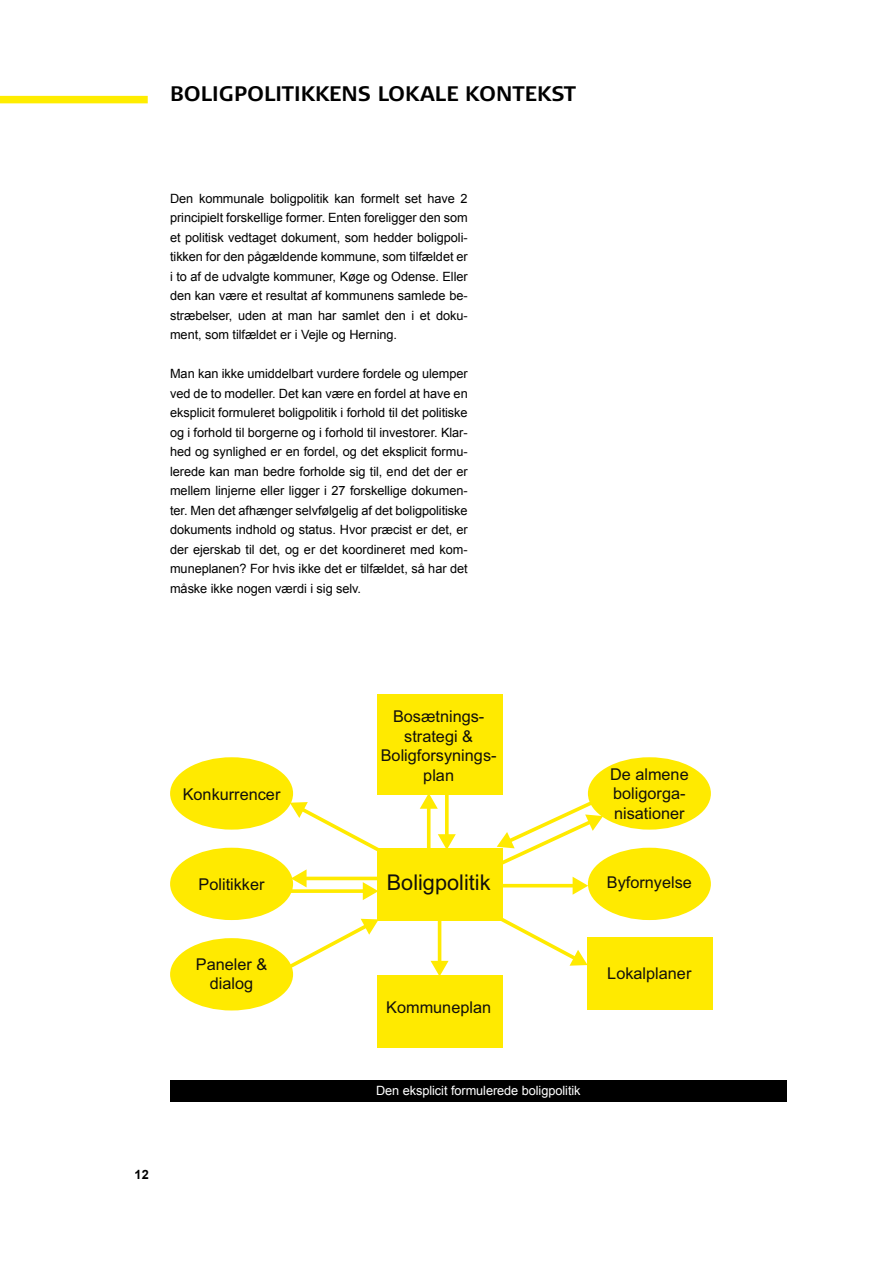
<style>
.page{position:relative;width:893px;height:1263px;background:#fff}
.page>*{position:absolute;margin:0;border:0;box-sizing:border-box;transform-origin:0 0}
.t1{font:21.75px "Arial";color:#12100b}
.t2{font:700 21px "Signa Normal";color:#000}
.t3{font:16.35px/19.5px "Arial";color:#12100b;text-align:center}
.t4{font:12.75px/19.5px "Arial";letter-spacing:-.005em;color:#000;text-align:justify}
.t5{font:12.75px "Arial";letter-spacing:-.005em;color:#fff}
.t6{font:700 12.75px "Arial";color:#000}
</style>
<div class="page">
<div style="left:0;top:96px;width:148px;height:7px;background:#ffed00"></div>
<svg style="left:290px;top:802px;width:101px;height:49px"></svg>
<svg style="left:278px;top:919px;width:100px;height:56px"></svg>
<svg style="left:501px;top:918px;width:86px;height:48px"></svg>
<hr style="left:503px;top:884px;width:72px;height:3px;background:#ffea00">
<svg style="left:573px;top:877px;width:15px;height:18px"></svg>
<hr style="left:304px;top:877px;width:78px;height:3px;background:#ffea00">
<svg style="left:291px;top:869px;width:16px;height:18px"></svg>
<svg style="left:291px;top:889px;width:72px;height:4px"></svg>
<svg style="left:363px;top:882px;width:14px;height:18px"></svg>
<svg style="left:496px;top:798px;width:107px;height:70px"></svg>
<svg style="left:427px;top:809px;width:4px;height:40px"></svg>
<svg style="left:420px;top:794px;width:18px;height:15px"></svg>
<svg style="left:445px;top:794px;width:4px;height:40px"></svg>
<svg style="left:438px;top:834px;width:18px;height:15px"></svg>
<hr style="left:438px;top:891px;width:3px;height:72px;background:#ffea00">
<svg style="left:431px;top:961px;width:18px;height:14px"></svg>
<div style="left:587px;top:937px;width:126px;height:72px;background:#ffea00"></div>
<div style="left:377px;top:849px;width:126px;height:72px;background:#ffea00"></div>
<div style="left:377px;top:975px;width:126px;height:72px;background:#ffea00"></div>
<div style="left:377px;top:694px;width:126px;height:100px;background:#ffea00"></div>
<div style="left:170px;top:848px;width:123px;height:72px;background:#ffea00;border-radius:50%"></div>
<div style="left:170px;top:938px;width:123px;height:72px;background:#ffea00;border-radius:50%"></div>
<div style="left:170px;top:757px;width:123px;height:73px;background:#ffea00;border-radius:50%"></div>
<div style="left:588px;top:848px;width:123px;height:72px;background:#ffea00;border-radius:50%"></div>
<div style="left:588px;top:757px;width:123px;height:73px;background:#ffea00;border-radius:50%"></div>
<div style="left:170px;top:1080px;width:617px;height:21px;background:#000"></div>
<h2 class="t2" style="left:170px;top:82px;width:408px">BOLIGPOLITIKKENS LOKALE KONTEKST</h2>
<p class="t4" style="left:170px;top:189px;width:299px">Den kommunale boligpolitik kan formelt set have 2 principielt forskellige former. Enten foreligger den som et politisk vedtaget dokument, som hedder boligpoli&shy;tikken for den pågældende kommune, som tilfældet er i to af de udvalgte kommuner, Køge og Odense. Eller den kan være et resultat af kommunens samlede be&shy;stræbelser, uden at man har samlet den i et doku&shy;ment, som tilfældet er i Vejle og Herning.</p>
<p class="t4" style="left:170px;top:364px;width:299px">Man kan ikke umiddelbart vurdere fordele og ulemper ved de to modeller. Det kan være en fordel at have en eksplicit formuleret boligpolitik i forhold til det politiske og i forhold til borgerne og i forhold til investorer. Klar&shy;hed og synlighed er en fordel, og det eksplicit formu&shy;lerede kan man bedre forholde sig til, end det der er mellem linjerne eller ligger i 27 forskellige dokumen&shy;ter. Men det afhænger selvfølgelig af det boligpolitiske dokuments indhold og status. Hvor præcist er det, er der ejerskab til det, og er det koordineret med kom&shy;muneplanen? For hvis ikke det er tilfældet, så har det måske ikke nogen værdi i sig selv.</p>
<p class="t3" style="left:183px;top:784px;width:99px">Konkurrencer</p>
<p class="t3" style="left:199px;top:875px;width:68px">Politikker</p>
<p class="t3" style="left:196px;top:954px;width:73px">Paneler &amp; dialog</p>
<p class="t6" style="left:135px;top:1167px;width:16px">12</p>
<p class="t3" style="left:381px;top:707px;width:117px">Bosætnings&shy;strategi &amp;<br>Boligforsynings&shy;plan</p>
<h1 class="t1" style="left:387px;top:868px;width:105px">Boligpolitik</h1>
<p class="t3" style="left:610px;top:764px;width:80px;text-align:left">De almene boligorga&shy;nisationer</p>
<p class="t3" style="left:607px;top:873px;width:87px">Byfornyelse</p>
<p class="t3" style="left:386px;top:998px;width:106px">Kommuneplan</p>
<p class="t5" style="left:376px;top:1084px;width:206px">Den eksplicit formulerede boligpolitik</p>
<p class="t3" style="left:607px;top:963px;width:86px">Lokalplaner</p>
</div>
